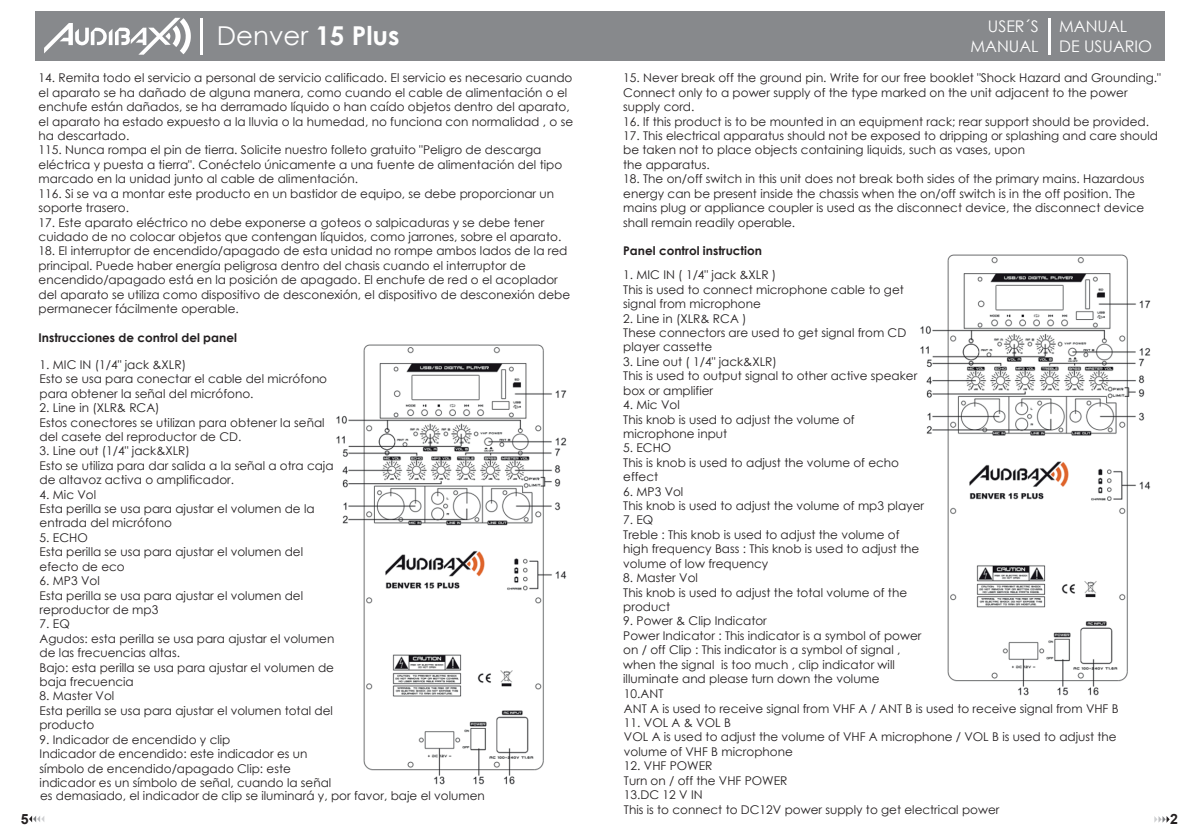
<style>
.page{position:relative;width:1191px;height:840px;background:#fff}
.page>*{position:absolute;margin:0;border:0;box-sizing:border-box;transform-origin:0 0}
.t1{font:26px "Century Gothic";color:#fff}
.t2{font:16px/19.2px "Century Gothic";color:#fff;text-align:right}
.t3{font:700 14.2px "Arial";color:#231f20}
.t4{font:12px/14.4px "Century Gothic";color:#231f20}
.t5{font:700 12px "Century Gothic";color:#231f20}
.s1{font-weight:700}
</style>
<div class="page">
<img style="left:336px;top:344px;width:231px;height:441px">
<img style="left:920px;top:254px;width:231px;height:442px">
<svg style="left:29px;top:816px;width:15px;height:5px"></svg>
<svg style="left:1154px;top:816px;width:15px;height:6px"></svg>
<div style="left:35px;top:12px;width:1129px;height:49px;background:#87898c"></div>
<svg style="left:44px;top:18px;width:147px;height:37px"></svg>
<hr style="left:201px;top:18px;width:2px;height:36px;background:#fff">
<hr style="left:1048px;top:19px;width:2px;height:36px;background:#fff">
<h1 class="t1" style="left:217px;top:18px;width:184px">Denver <span class="s1">15 Plus</span></h1>
<h2 class="t2" style="left:970px;top:17px;width:70px">USER´S<br>MANUAL</h2>
<h2 class="t2" style="left:1059px;top:17px;width:94px;text-align:left">MANUAL<br>DE USUARIO</h2>
<p class="t4" style="left:623px;top:71px;width:539px">15. Never break off the ground pin. Write for our free booklet "Shock Hazard and Grounding."<br>Connect only to a power supply of the type marked on the unit adjacent to the power supply cord.</p>
<p class="t4" style="left:623px;top:114px;width:527px">16. lf this product is to be mounted in an equipment rack; rear support should be provided.</p>
<p class="t4" style="left:623px;top:128px;width:536px">17. This electrical apparatus should not be exposed to dripping or splashing and care should be taken not to place objects containing liquids, such as vases, upon<br>the apparatus.</p>
<p class="t4" style="left:623px;top:171px;width:523px">18. The on/off switch in this unit does not break both sides of the primary mains. Hazardous energy can be present inside the chassis when the on/off switch is in the off position. The mains plug or appliance coupler is used as the disconnect device, the disconnect device shall remain readily operable.</p>
<p class="t5" style="left:623px;top:242px;width:140px">Panel control instruction</p>
<p class="t4" style="left:623px;top:267px;width:282px">1. MIC IN ( 1/4" jack &amp;XLR )<br>This is used to connect microphone cable to get signal from microphone</p>
<p class="t4" style="left:623px;top:311px;width:284px">2. Line in (XLR&amp; RCA )<br>These connectors are used to get signal from CD player cassette</p>
<p class="t4" style="left:623px;top:354px;width:295px">3. Line out ( 1/4" jack&amp;XLR)<br>This is used to output signal to other active speaker box or amplifier</p>
<p class="t4" style="left:623px;top:397px;width:233px">4. Mic Vol<br>This knob is used to adjust the volume of microphone input</p>
<p class="t4" style="left:623px;top:440px;width:277px">5. ECHO<br>This is knob is used to adjust the volume of echo effect</p>
<p class="t4" style="left:623px;top:483px;width:302px">6. MP3 Vol<br>This knob is used to adjust the volume of mp3 player</p>
<p class="t4" style="left:623px;top:512px;width:297px">7. EQ<br>Treble : This knob is used to adjust the volume of high frequency Bass : This knob is used to adjust the volume of low frequency</p>
<p class="t4" style="left:623px;top:570px;width:285px">8. Master Vol<br>This knob is used to adjust the total volume of the product</p>
<p class="t4" style="left:623px;top:613px;width:300px">9. Power &amp; Clip Indicator<br>Power Indicator : This indicator is a symbol of power on / off Clip : This indicator is a symbol of signal , when the signal is too much , clip indicator will illuminate and please turn down the volume</p>
<p class="t4" style="left:39px;top:71px;width:536px">14. Remita todo el servicio a personal de servicio calificado. El servicio es necesario cuando el aparato se ha dañado de alguna manera, como cuando el cable de alimentación o el enchufe están dañados, se ha derramado líquido o han caído objetos dentro del aparato, el aparato ha estado expuesto a la lluvia o la humedad, no funciona con normalidad , o se ha descartado.<br>115. Nunca rompa el pin de tierra. Solicite nuestro folleto gratuito "Peligro de descarga eléctrica y puesta a tierra". Conéctelo únicamente a una fuente de alimentación del tipo marcado en la unidad junto al cable de alimentación.<br>116. Si se va a montar este producto en un bastidor de equipo, se debe proporcionar un soporte trasero.</p>
<p class="t4" style="left:39px;top:215px;width:524px">17. Este aparato eléctrico no debe exponerse a goteos o salpicaduras y se debe tener cuidado de no colocar objetos que contengan líquidos, como jarrones, sobre el aparato.</p>
<p class="t4" style="left:39px;top:243px;width:533px">18. El interruptor de encendido/apagado de esta unidad no rompe ambos lados de la red principal. Puede haber energía peligrosa dentro del chasis cuando el interruptor de encendido/apagado está en la posición de apagado. El enchufe de red o el acoplador del aparato se utiliza como dispositivo de desconexión, el dispositivo de desconexión debe permanecer fácilmente operable.</p>
<p class="t5" style="left:39px;top:328px;width:200px">Instrucciones de control del panel</p>
<p class="t4" style="left:40px;top:357px;width:289px">1. MIC IN (1/4" jack &amp;XLR)<br>Esto se usa para conectar el cable del micrófono para obtener la señal del micrófono.</p>
<p class="t4" style="left:40px;top:400px;width:286px">2. Line in (XLR&amp; RCA)<br>Estos conectores se utilizan para obtener la señal del casete del reproductor de CD.</p>
<p class="t4" style="left:40px;top:443px;width:295px">3. Line out (1/4" jack&amp;XLR)<br>Esto se utiliza para dar salida a la señal a otra caja de altavoz activa o amplificador.</p>
<p class="t4" style="left:40px;top:486px;width:276px">4. Mic Vol<br>Esta perilla se usa para ajustar el volumen de la entrada del micrófono</p>
<p class="t4" style="left:40px;top:530px;width:265px">5. ECHO<br>Esta perilla se usa para ajustar el volumen del efecto de eco</p>
<p class="t4" style="left:40px;top:573px;width:265px">6. MP3 Vol<br>Esta perilla se usa para ajustar el volumen del reproductor de mp3</p>
<p class="t4" style="left:40px;top:616px;width:296px">7. EQ<br>Agudos: esta perilla se usa para ajustar el volumen de las frecuencias altas.<br>Bajo: esta perilla se usa para ajustar el volumen de baja frecuencia</p>
<p class="t4" style="left:40px;top:688px;width:295px">8. Master Vol<br>Esta perilla se usa para ajustar el volumen total del producto</p>
<p class="t4" style="left:40px;top:731px;width:293px">9. Indicador de encendido y clip<br>Indicador de encendido: este indicador es un símbolo de encendido/apagado Clip: este indicador es un símbolo de señal, cuando la señal</p>
<p class="t4" style="left:624px;top:686px;width:496px">10.ANT<br>ANT A is used to receive signal from VHF A / ANT B is used to receive signal from VHF B</p>
<p class="t4" style="left:624px;top:714px;width:494px">11. VOL A &amp; VOL B<br>VOL A is used to adjust the volume of VHF A microphone / VOL B is used to adjust the volume of VHF B microphone</p>
<p class="t4" style="left:624px;top:758px;width:377px">12. VHF POWER<br>Turn on / off the VHF POWER<br>13.DC 12 V IN<br>This is to connect to DC12V power supply to get electrical power</p>
<p class="t4" style="left:40px;top:788px;width:446px">es demasiado, el indicador de clip se iluminará y, por favor, baje el volumen</p>
<p class="t3" style="left:21px;top:808px;width:9px">5</p>
<p class="t3" style="left:1170px;top:808px;width:9px">2</p>
</div>
